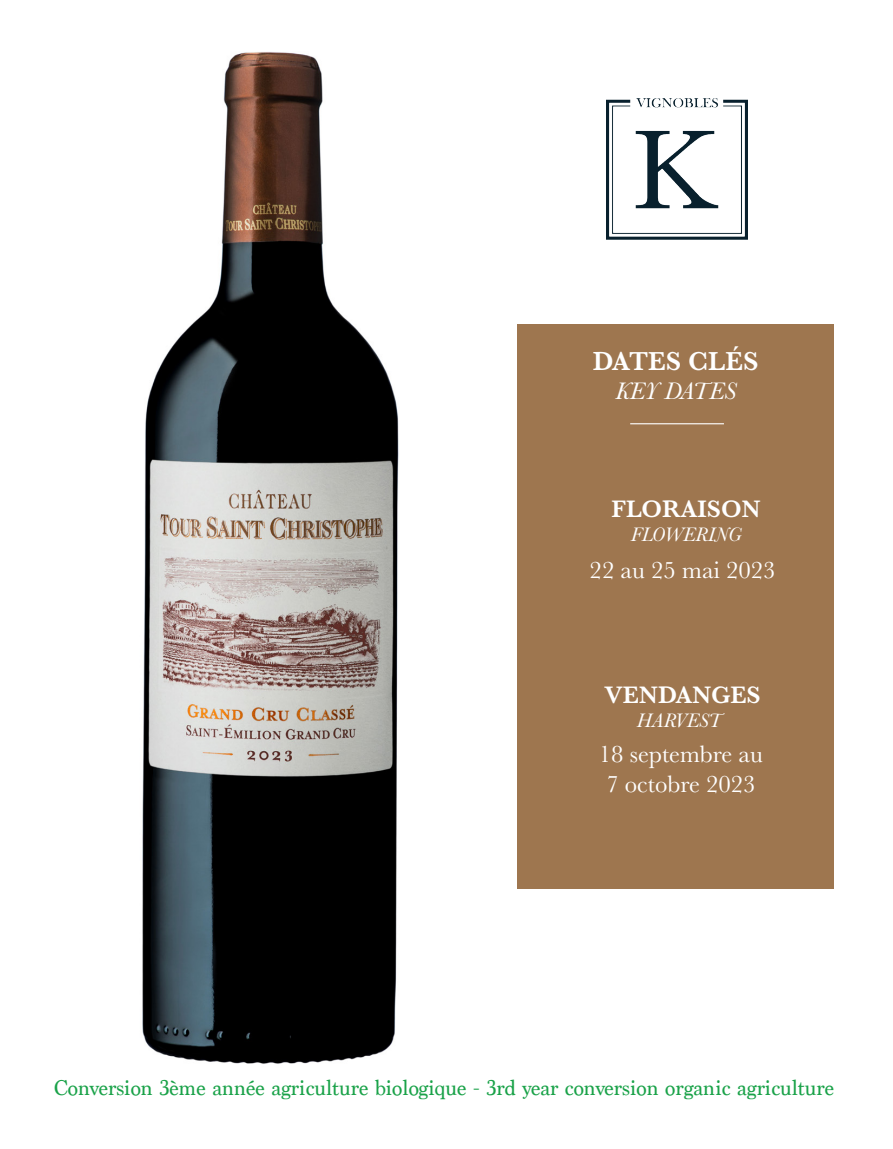
<style>
.page{position:relative;width:893px;height:1149px;background:#fff}
.page>*{position:absolute;margin:0;border:0;box-sizing:border-box;transform-origin:0 0}
.t1{font:600 27px "Baskerville";color:#fff}
.t2{font:24.75px "Baskerville";color:#fff}
.t3{font:600 24.75px "Baskerville";color:#fff}
.t4{font:italic 24.75px "Baskerville";color:#fff}
.t5{font:22.5px "Marion";color:#1aa249}
.t6{font:italic 20.25px "Baskerville";color:#fff}
</style>
<div class="page">
<div style="left:518px;top:325px;width:316px;height:563px;background:#9e764f"></div>
<img style="left:142px;top:52px;width:257px;height:1012px">
<img style="left:607px;top:98px;width:140px;height:141px">
<hr style="left:630px;top:423px;width:94px;height:1px;background:#fff">
<p class="t1" style="left:593px;top:342px;width:168px">DATES CLÉS</p>
<p class="t4" style="left:615px;top:375px;width:122px">KEY DATES</p>
<p class="t3" style="left:611px;top:491px;width:151px">FLORAISON</p>
<p class="t6" style="left:631px;top:521px;width:112px">FLOWERING</p>
<p class="t2" style="left:590px;top:553px;width:187px">22 au 25 mai 2023</p>
<p class="t3" style="left:604px;top:677px;width:158px">VENDANGES</p>
<p class="t6" style="left:637px;top:706px;width:87px">HARVEST</p>
<p class="t2" style="left:599px;top:738px;width:166px">18 septembre au</p>
<p class="t2" style="left:606px;top:767px;width:151px">7 octobre 2023</p>
<p class="t5" style="left:54px;top:1073px;width:782px">Conversion 3ème année agriculture biologique - 3rd year conversion organic agriculture</p>
</div>
